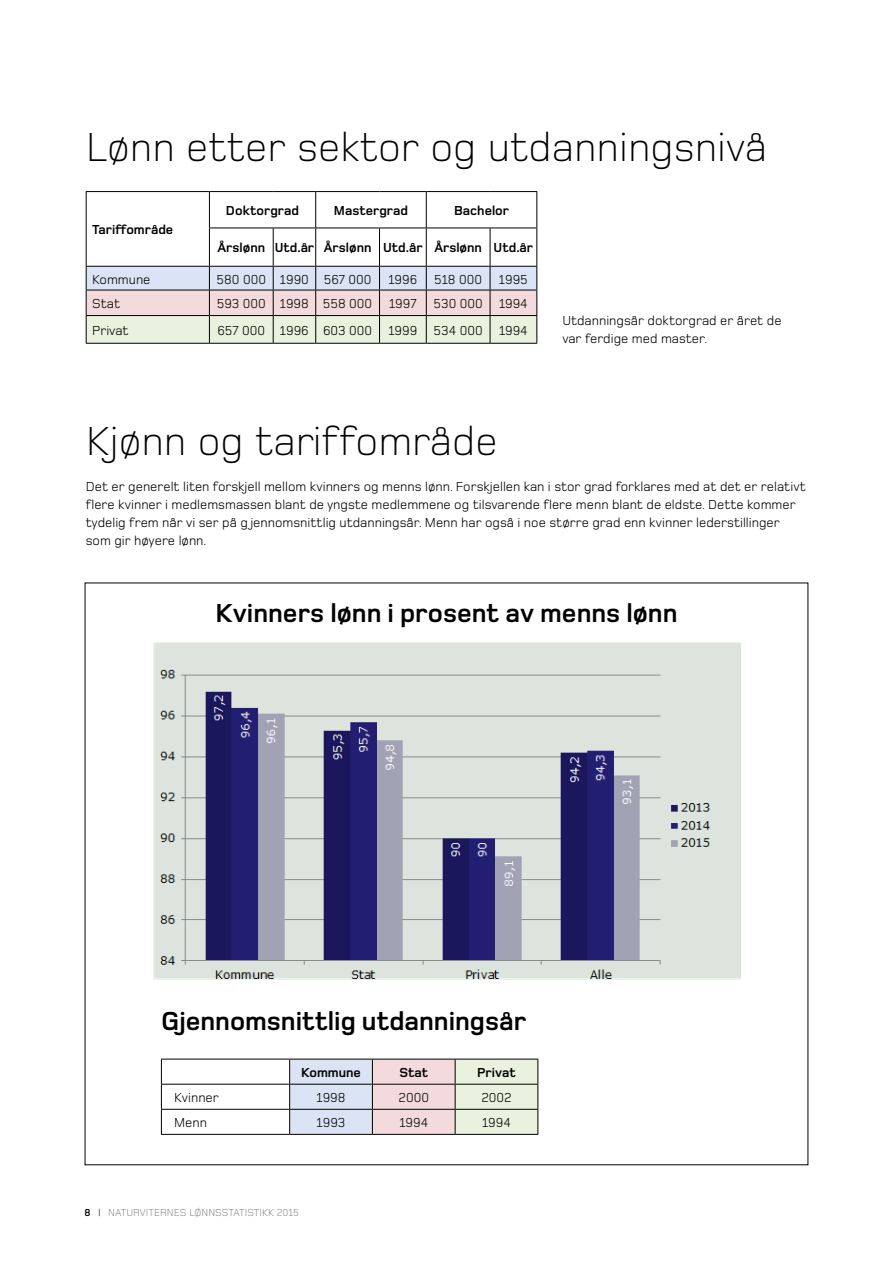
<style>
.page{position:relative;width:893px;height:1263px;background:#fff}
.page>*{position:absolute;margin:0;border:0;box-sizing:border-box;transform-origin:0 0}
.t1{font:300 42px "Foundry Monoline";color:#000}
.t2{font:700 27px "Foundry Monoline";color:#000}
.t3{font:13.5px/18px "Foundry Monoline";color:#000}
.t4{font:700 13.5px "Foundry Monoline";color:#000}
.t5{font:300 10.5px "Foundry Monoline";color:#706f6f}
.t6{font:700 10.5px "Foundry Monoline";color:#12110c}
</style>
<div class="page">
<hr style="left:161px;top:1059px;width:129px;height:1px;background:#000">
<svg style="left:161px;top:1059px;width:1px;height:75px"></svg>
<hr style="left:161px;top:1084px;width:129px;height:1px;background:#000">
<hr style="left:161px;top:1109px;width:129px;height:1px;background:#000">
<hr style="left:161px;top:1134px;width:129px;height:1px;background:#000">
<hr style="left:290px;top:1134px;width:82px;height:1px;background:#000">
<hr style="left:372px;top:1134px;width:83px;height:1px;background:#000">
<hr style="left:455px;top:1134px;width:83px;height:1px;background:#000">
<svg style="left:289px;top:1059px;width:249px;height:75px;background:#dcd9d9"></svg>
<hr style="left:86px;top:192px;width:1px;height:36px;background:#000">
<hr style="left:86px;top:228px;width:1px;height:38px;background:#000">
<hr style="left:86px;top:191px;width:123px;height:1px;background:#000">
<hr style="left:209px;top:192px;width:1px;height:36px;background:#000">
<hr style="left:209px;top:191px;width:64px;height:1px;background:#000">
<hr style="left:273px;top:191px;width:43px;height:1px;background:#000">
<hr style="left:315px;top:192px;width:1px;height:36px;background:#000">
<hr style="left:316px;top:191px;width:63px;height:1px;background:#000">
<hr style="left:379px;top:191px;width:47px;height:1px;background:#000">
<hr style="left:426px;top:192px;width:1px;height:36px;background:#000">
<hr style="left:426px;top:191px;width:64px;height:1px;background:#000">
<hr style="left:490px;top:191px;width:47px;height:1px;background:#000">
<hr style="left:536px;top:192px;width:1px;height:36px;background:#000">
<hr style="left:209px;top:228px;width:1px;height:38px;background:#000">
<hr style="left:209px;top:228px;width:64px;height:1px;background:#000">
<hr style="left:273px;top:228px;width:43px;height:1px;background:#000">
<hr style="left:316px;top:228px;width:63px;height:1px;background:#000">
<hr style="left:379px;top:228px;width:47px;height:1px;background:#000">
<hr style="left:426px;top:228px;width:64px;height:1px;background:#000">
<hr style="left:490px;top:228px;width:47px;height:1px;background:#000">
<hr style="left:273px;top:228px;width:1px;height:38px;background:#000">
<hr style="left:315px;top:228px;width:1px;height:38px;background:#000">
<hr style="left:379px;top:228px;width:1px;height:38px;background:#000">
<hr style="left:426px;top:228px;width:1px;height:38px;background:#000">
<hr style="left:490px;top:228px;width:1px;height:38px;background:#000">
<hr style="left:536px;top:228px;width:1px;height:38px;background:#000">
<hr style="left:86px;top:343px;width:123px;height:1px;background:#000">
<svg style="left:86px;top:266px;width:451px;height:77px;background:#dbd9d8"></svg>
<hr style="left:209px;top:343px;width:64px;height:1px;background:#000">
<hr style="left:273px;top:343px;width:43px;height:1px;background:#000">
<hr style="left:316px;top:343px;width:63px;height:1px;background:#000">
<hr style="left:379px;top:343px;width:47px;height:1px;background:#000">
<hr style="left:426px;top:343px;width:64px;height:1px;background:#000">
<hr style="left:490px;top:343px;width:47px;height:1px;background:#000">
<img style="left:153px;top:642px;width:588px;height:338px">
<h1 class="t1" style="left:86px;top:125px;width:683px">Lønn etter sektor og utdanningsnivå</h1>
<p class="t4" style="left:92px;top:223px;width:83px">Tariffområde</p>
<p class="t4" style="left:226px;top:203px;width:75px">Doktorgrad</p>
<p class="t4" style="left:334px;top:203px;width:76px">Mastergrad</p>
<p class="t4" style="left:454px;top:203px;width:57px">Bachelor</p>
<p class="t4" style="left:217px;top:241px;width:317px">Årslønn Utd.år Årslønn Utd.år Årslønn Utd.år</p>
<p class="t3" style="left:92px;top:270px;width:60px">Kommune</p>
<p class="t3" style="left:217px;top:270px;width:156px">580 000 1990 567 000</p>
<p class="t3" style="left:388px;top:270px;width:30px">1996</p>
<p class="t3" style="left:434px;top:270px;width:49px">518 000</p>
<p class="t3" style="left:499px;top:270px;width:30px">1995</p>
<p class="t3" style="left:92px;top:295px;width:30px">Stat</p>
<p class="t3" style="left:217px;top:295px;width:201px">593 000 1998 558 000 1997</p>
<p class="t3" style="left:433px;top:295px;width:96px">530 000 1994</p>
<p class="t3" style="left:92px;top:321px;width:38px">Privat</p>
<p class="t3" style="left:217px;top:321px;width:312px">657 000 1996 603 000 1999 534 000 1994</p>
<p class="t3" style="left:562px;top:312px;width:221px">Utdanningsår doktorgrad er året de var ferdige med master.</p>
<h1 class="t1" style="left:86px;top:418px;width:413px">Kjønn og tariffområde</h1>
<p class="t3" style="left:86px;top:477px;width:722px">Det er generelt liten forskjell mellom kvinners og menns lønn. Forskjellen kan i stor grad forklares med at det er relativt flere kvinner i medlemsmassen blant de yngste medlemmene og tilsvarende flere menn blant de eldste. Dette kommer tydelig frem når vi ser på g jennomsnittlig utdanningsår. Menn har også i noe større grad enn kvinner lederstillinger som gir høyere lønn.</p>
<h2 class="t2" style="left:215px;top:598px;width:463px">Kvinners lønn i prosent av menns lønn</h2>
<h2 class="t2" style="left:161px;top:1007px;width:367px">Gjennomsnittlig utdanningsår</h2>
<p class="t4" style="left:301px;top:1065px;width:61px">Kommune</p>
<p class="t4" style="left:399px;top:1065px;width:30px">Stat</p>
<p class="t4" style="left:477px;top:1065px;width:40px">Privat</p>
<p class="t3" style="left:174px;top:1089px;width:46px">Kvinner</p>
<p class="t3" style="left:317px;top:1089px;width:30px">1998</p>
<p class="t3" style="left:399px;top:1089px;width:32px">2000</p>
<p class="t3" style="left:481px;top:1089px;width:32px">2002</p>
<p class="t3" style="left:174px;top:1114px;width:34px">Menn</p>
<p class="t3" style="left:317px;top:1114px;width:30px">1993</p>
<p class="t3" style="left:399px;top:1114px;width:30px">1994</p>
<p class="t3" style="left:482px;top:1114px;width:30px">1994</p>
<p class="t6" style="left:84px;top:1207px;width:8px">8</p>
<p class="t5" style="left:108px;top:1207px;width:192px">NATURVITERNES LØNNSSTATISTIKK 2015</p>
</div>
